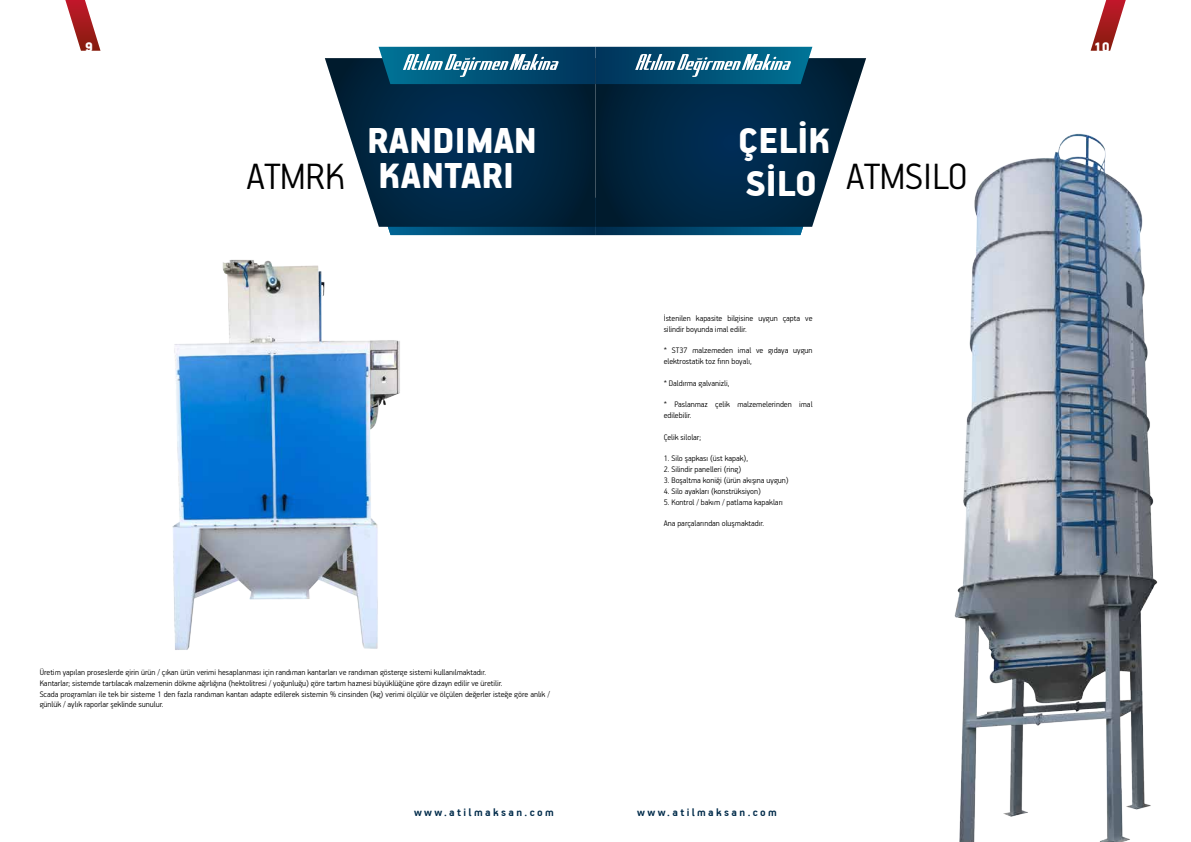
<style>
.page{position:relative;width:1191px;height:842px;background:#fff}
.page>*{position:absolute;margin:0;border:0;box-sizing:border-box;transform-origin:0 0}
.t1{font:300 41px "PF Handbook Pro";letter-spacing:-.005em;color:#000}
.t2{font:900 40px/35px "PF Handbook Pro";color:#fff}
.t3{font:900 15.6px "PF Handbook Pro";color:#fff}
.t4{font:700 12px "PF Handbook Pro";letter-spacing:.2em;color:#002b4a}
.t5{font:300 9px/10.8px "PF Handbook Pro";color:#000}
</style>
<div class="page">
<svg style="left:65px;top:0;width:35px;height:51px"></svg>
<svg style="left:325px;top:58px;width:270px;height:166px;background:#21435c"></svg>
<img style="left:172px;top:259px;width:228px;height:391px">
<svg style="left:1090px;top:0;width:35px;height:51px"></svg>
<svg style="left:378px;top:198px;width:425px;height:37px;background:#023250"></svg>
<svg style="left:595px;top:58px;width:271px;height:169px;background:#1c3e58"></svg>
<svg style="left:378px;top:47px;width:434px;height:37px;background:#246988"></svg>
<img style="left:954px;top:133px;width:204px;height:709px">
<h3 class="t3" style="left:85px;top:37px;width:10px">9</h3>
<h1 class="t1" style="left:246px;top:151px;width:100px">ATMRK</h1>
<h2 class="t2" style="left:367px;top:122px;width:171px">RANDIMAN<br>KANTARI</h2>
<p class="t5" style="left:40px;top:666px;width:512px">Üretim yapılan proseslerde girin ürün / çıkan ürün verimi hesaplanması için randıman kantarları ve randıman gösterge sistemi kullanılmaktadır.<br>Kantarlar; sistemde tartılacak malzemenin dökme ağırlığına (hektolitresi / yoğunluğu) göre tartım haznesi büyüklüğüne göre dizayn edilir ve üretilir.<br>Scada programları ile tek bir sisteme 1 den fazla randıman kantarı adapte edilerek sistemin % cinsinden (kg) verimi ölçülür ve ölçülen değerler isteğe göre anlık / günlük / aylık raporlar şeklinde sunulur.</p>
<h3 class="t4" style="left:414px;top:805px;width:141px">www.atilmaksan.com</h3>
<h2 class="t2" style="left:738px;top:118px;width:95px;line-height:43px">ÇELİK<br>SİLO</h2>
<h1 class="t1" style="left:846px;top:151px;width:123px">ATMSILO</h1>
<p class="t5" style="left:663px;top:312px;width:150px">İstenilen kapasite bilgisine uygun çapta ve silindir boyunda imal edilir.</p>
<p class="t5" style="left:663px;top:345px;width:150px">* ST37 malzemeden imal ve gıdaya uygun elektrostatik toz fırın boyalı,</p>
<p class="t5" style="left:663px;top:377px;width:67px">* Daldırma galvanizli,</p>
<p class="t5" style="left:663px;top:399px;width:150px">* Paslanmaz çelik malzemelerinden imal edilebilir.</p>
<p class="t5" style="left:663px;top:431px;width:39px">Çelik silolar;</p>
<p class="t5" style="left:663px;top:453px;width:86px">1. Silo şapkası (üst kapak),</p>
<p class="t5" style="left:663px;top:464px;width:79px">2. Silindir panelleri (ring)</p>
<p class="t5" style="left:663px;top:474px;width:126px">3. Boşaltma koniği (ürün akışına uygun)</p>
<p class="t5" style="left:663px;top:485px;width:99px">4. Silo ayakları (konstrüksiyon)</p>
<p class="t5" style="left:663px;top:496px;width:121px">5. Kontrol / bakım / patlama kapakları</p>
<p class="t5" style="left:663px;top:518px;width:102px">Ana parçalarından oluşmaktadır.</p>
<h3 class="t4" style="left:637px;top:805px;width:141px">www.atilmaksan.com</h3>
<h3 class="t3" style="left:1093px;top:37px;width:18px">10</h3>
</div>
